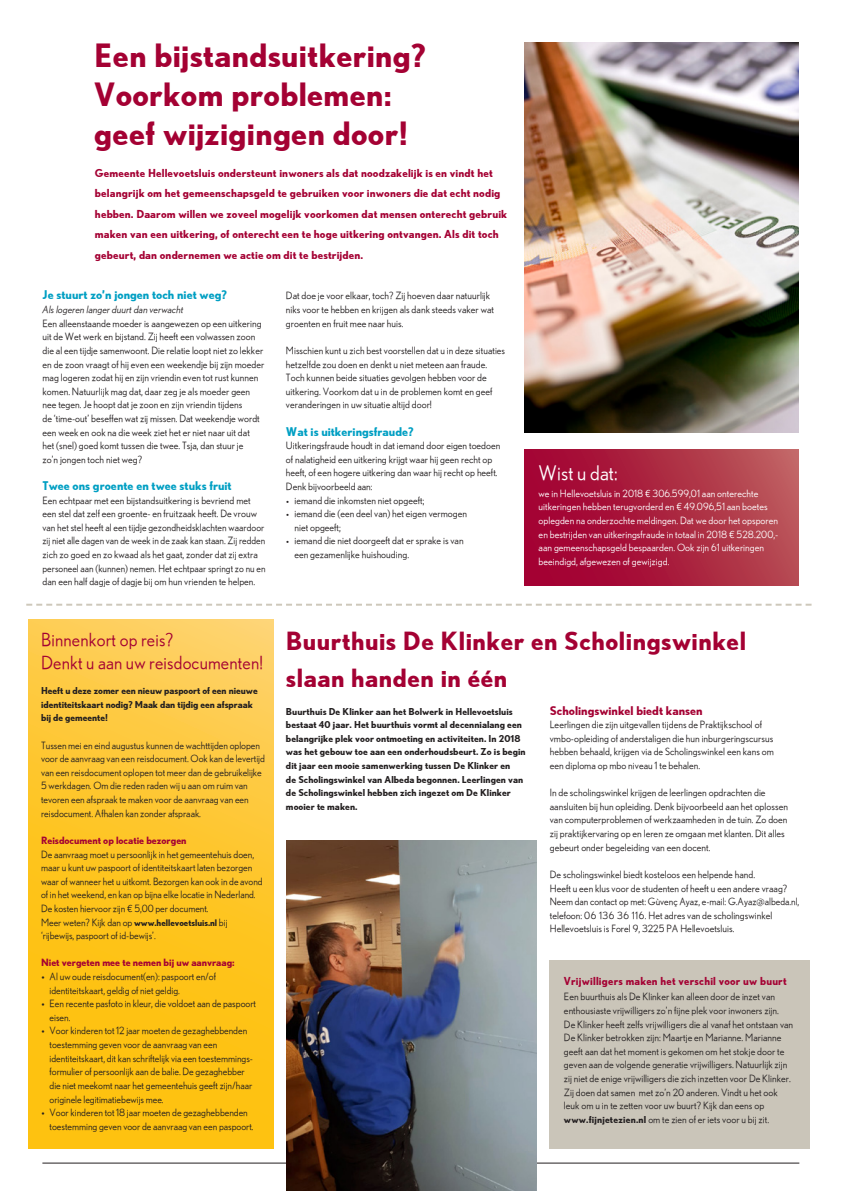
<style>
.page{position:relative;width:842px;height:1191px;background:#fff}
.page>*{position:absolute;margin:0;border:0;box-sizing:border-box;transform-origin:0 0}
.Kop_binnenzijde__Hel{font:700 32px/39px "Nobel";letter-spacing:.01em;color:#a40133}
.Kop_binnenzijde__Hel-2{font:700 25px/37px "Nobel";letter-spacing:.02em;color:#a40133}
.Bodytekst__Helius{font:20px "Nobel";letter-spacing:.005em;color:#fff}
.Bodytekst__Helius-2{font:18px "Nobel";letter-spacing:.01em;color:#a40133}
.Subkop__Helius{font:700 12px "Nobel";color:#009fc3}
.Subkop__Helius-2{font:700 12px "Nobel";color:#a40133}
.Bodytekst__Helius-3{font:700 11px/20.4px "Nobel";letter-spacing:.01em;color:#a40133}
.Bodytekst__Helius-4{font:10px/13.6px "Nobel";letter-spacing:.005em;color:#231f20}
.Bodytekst__Helius-5{font:10px/13.6px "Nobel";letter-spacing:.005em;color:#fff}
.Bodytekst__Helius-6{font:700 10px "Nobel";letter-spacing:-.005em;color:#a40133}
.Bodytekst__Helius-7{font:italic 10px "Nobel";letter-spacing:.01em;color:#231f20}
.Bodytekst__Helius-8{font:700 9.5px/13.6px "Nobel";letter-spacing:.005em;color:#231f20}
.s1{font-size:11px}
.s2{font-family:"Avenir"}
.s3{font-weight:700;font-size:9px}
.s4{font-size:12px}
.s5{font-weight:700;font-size:9.5px}
</style>
<div class="page">
<div style="left:550px;top:959px;width:260px;height:189px;background:#cac5b9"></div>
<svg style="left:524px;top:449px;width:275px;height:136px;background:#ac2541"></svg>
<svg style="left:28px;top:619px;width:245px;height:529px;background:#fec62a"></svg>
<hr style="left:42px;top:1162px;width:757px;height:1px;background:#231f20">
<svg style="left:26px;top:603px;width:785px;height:2px"></svg>
<img style="left:524px;top:43px;width:275px;height:389px">
<img style="left:287px;top:840px;width:249px;height:351px">
<p class="Kop_binnenzijde__Hel" style="left:94px;top:36px;width:333px">Een bijstandsuitkering?<br>Voorkom problemen:</p>
<p class="Kop_binnenzijde__Hel" style="left:94px;top:114px;width:316px">geef wijzigingen door!</p>
<p class="Bodytekst__Helius-3" style="left:95px;top:162px;width:414px">Gemeente Hellevoetsluis ondersteunt inwoners als dat noodzakelijk is en vindt het belangrijk om het gemeenschapsgeld te gebruiken voor inwoners die dat echt nodig hebben. Daarom willen we zoveel mogelijk voorkomen dat mensen onterecht gebruik maken van een uitkering, of onterecht een te hoge uitkering ontvangen. Als dit toch gebeurt, dan ondernemen we actie om dit te bestrijden.</p>
<p class="Subkop__Helius" style="left:43px;top:288px;width:186px">Je stuurt zo’n jongen toch niet weg?</p>
<p class="Bodytekst__Helius-7" style="left:43px;top:304px;width:143px">Als logeren langer duurt dan verwacht</p>
<p class="Bodytekst__Helius-4" style="left:43px;top:316px;width:223px">Een alleenstaande moeder is aangewezen op een uitkering uit de Wet werk en bijstand. Zij heeft een volwassen zoon die al een tijdje samenwoont. Die relatie loopt niet zo lekker en de zoon vraagt of hij even een weekendje bij zijn moeder mag logeren zodat hij en zijn vriendin even tot rust kunnen komen. Natuurlijk mag dat, daar zeg je als moeder geen nee tegen. Je hoopt dat je zoon en zijn vriendin tijdens<br>de ‘time-out’ beseffen wat zij missen. Dat weekendje wordt een week en ook na die week ziet het er niet naar uit dat<br>het (snel) goed komt tussen die twee. Tsja, dan stuur je<br>zo’n jongen toch niet weg?</p>
<p class="Subkop__Helius" style="left:43px;top:478px;width:191px">Twee ons groente en twee stuks fruit</p>
<p class="Bodytekst__Helius-4" style="left:43px;top:493px;width:224px">Een echtpaar met een bijstandsuitkering is bevriend met een stel dat zelf een groente- en fruitzaak heeft. De vrouw van het stel heeft al een tijdje gezondheidsklachten waardoor zij niet alle dagen van de week in de zaak kan staan. Zij redden zich zo goed en zo kwaad als het gaat, zonder dat zij extra personeel aan (kunnen) nemen. Het echtpaar springt zo nu en dan een half dagje of dagje bij om hun vrienden te helpen.</p>
<p class="Bodytekst__Helius-4" style="left:286px;top:289px;width:210px">Dat doe je voor elkaar, toch? Zij hoeven daar natuurlijk niks voor te hebben en krijgen als dank steeds vaker wat groenten en fruit mee naar huis.</p>
<p class="Bodytekst__Helius-4" style="left:286px;top:343px;width:221px">Misschien kunt u zich best voorstellen dat u in deze situaties hetzelfde zou doen en denkt u niet meteen aan fraude.<br>Toch kunnen beide situaties gevolgen hebben voor de uitkering. Voorkom dat u in de problemen komt en geef veranderingen in uw situatie altijd door!</p>
<p class="Subkop__Helius" style="left:286px;top:424px;width:129px">Wat is uitkeringsfraude?</p>
<p class="Bodytekst__Helius-4" style="left:286px;top:439px;width:216px">Uitkeringsfraude houdt in dat iemand door eigen toedoen of nalatigheid een uitkering krijgt waar hij geen recht op heeft, of een hogere uitkering dan waar hij recht op heeft.</p>
<p class="Bodytekst__Helius-4" style="left:286px;top:479px;width:88px">Denk bijvoorbeeld aan:</p>
<p class="Bodytekst__Helius-4" style="left:286px;top:493px;width:140px"><span class="s1">•</span> iemand die inkomsten niet opgeeft;</p>
<p class="Bodytekst__Helius-4" style="left:286px;top:507px;width:183px"><span class="s1">•</span> iemand die (een deel van) het eigen vermogen</p>
<p class="Bodytekst__Helius-4" style="left:294px;top:520px;width:48px">niet opgeeft;</p>
<p class="Bodytekst__Helius-4" style="left:286px;top:534px;width:179px"><span class="s1">•</span> iemand die niet doorgeeft dat er sprake is van</p>
<p class="Bodytekst__Helius-4" style="left:294px;top:547px;width:116px">een gezamenlijke huishouding.</p>
<p class="Bodytekst__Helius" style="left:539px;top:461px;width:80px">Wist u dat:</p>
<p class="Bodytekst__Helius-5" style="left:539px;top:486px;width:241px">we in Hellevoetsluis in 2018 <span class="s2">€</span> 306.599,01 aan onterechte uitkeringen hebben terugvorderd en <span class="s2">€</span> 49.096,51 aan boetes oplegden na onderzochte meldingen. Dat we door het opsporen en bestrijden van uitkeringsfraude in totaal in 2018 <span class="s2">€</span> 528.200,- aan gemeenschapsgeld bespaarden. Ook zijn 61 uitkeringen beeindigd, afgewezen of gewijzigd.</p>
<p class="Bodytekst__Helius-2" style="left:41px;top:629px;width:134px">Binnenkort op reis?</p>
<p class="Bodytekst__Helius-2" style="left:41px;top:652px;width:223px">Denkt u aan uw reisdocumenten!</p>
<p class="Bodytekst__Helius-8" style="left:41px;top:683px;width:218px">Heeft u deze zomer een nieuw paspoort of een nieuwe identiteitskaart nodig? Maak dan tijdig een afspraak bij de gemeente!</p>
<p class="Bodytekst__Helius-4" style="left:41px;top:738px;width:225px">Tussen mei en eind augustus kunnen de wachttijden oplopen voor de aanvraag van een reisdocument. Ook kan de levertijd van een reisdocument oplopen tot meer dan de gebruikelijke 5 werkdagen. Om die reden raden wij u aan om ruim van tevoren een afspraak te maken voor de aanvraag van een reisdocument. Afhalen kan zonder afspraak.</p>
<p class="Bodytekst__Helius-6" style="left:41px;top:834px;width:147px">Reisdocument op locatie bezorgen</p>
<p class="Bodytekst__Helius-4" style="left:41px;top:847px;width:223px">De aanvraag moet u persoonlijk in het gemeentehuis doen, maar u kunt uw paspoort of identiteitskaart laten bezorgen waar of wanneer het u uitkomt. Bezorgen kan ook in de avond of in het weekend, en kan op bijna elke locatie in Nederland.<br>De kosten hiervoor zijn <span class="s2">€</span> 5,00 per document.<br>Meer weten? Kijk dan op <span class="s3">www.hellevoetsluis.nl</span> bij ‘rijbewijs, paspoort of id-bewijs’.</p>
<p class="Bodytekst__Helius-6" style="left:41px;top:956px;width:195px">Niet vergeten mee te nemen bij uw aanvraag:</p>
<p class="Bodytekst__Helius-4" style="left:50px;top:969px;width:168px;text-indent:-9px"><span class="s4">•</span> Al uw oude reisdocument(en): paspoort en/of identiteitskaart, geldig of niet geldig.</p>
<p class="Bodytekst__Helius-4" style="left:50px;top:996px;width:208px;text-indent:-9px"><span class="s4">•</span> Een recente pasfoto in kleur, die voldoet aan de paspoort eisen.</p>
<p class="Bodytekst__Helius-4" style="left:50px;top:1024px;width:205px;text-indent:-9px"><span class="s4">•</span> Voor kinderen tot 12 jaar moeten de gezaghebbenden toestemming geven voor de aanvraag van een identiteitskaart, dit kan schriftelijk via een toestemmings&shy;formulier of persoonlijk aan de balie. De gezaghebber die niet meekomt naar het gemeentehuis geeft zijn/haar originele legitimatiebewijs mee.</p>
<p class="Bodytekst__Helius-4" style="left:50px;top:1105px;width:206px;text-indent:-9px"><span class="s4">•</span> Voor kinderen tot 18 jaar moeten de gezaghebbenden toestemming geven voor de aanvraag van een paspoort.</p>
<p class="Kop_binnenzijde__Hel-2" style="left:286px;top:621px;width:462px">Buurthuis De Klinker en Scholingswinkel slaan handen in één</p>
<p class="Bodytekst__Helius-8" style="left:286px;top:704px;width:241px">Buurthuis De Klinker aan het Bolwerk in Hellevoetsluis bestaat 40 jaar. Het buurthuis vormt al decennialang een belangrijke plek voor ontmoeting en activiteiten. In 2018 was het gebouw toe aan een onderhoudsbeurt. Zo is begin dit jaar een mooie samenwerking tussen De Klinker en<br>de Scholingswinkel van Albeda begonnen. Leerlingen van de Scholingswinkel hebben zich ingezet om De Klinker mooier te maken.</p>
<p class="Subkop__Helius-2" style="left:550px;top:703px;width:154px">Scholingswinkel biedt kansen</p>
<p class="Bodytekst__Helius-4" style="left:550px;top:717px;width:226px">Leerlingen die zijn uitgevallen tijdens de Praktijkschool of vmbo-opleiding of anderstaligen die hun inburgeringscursus hebben behaald, krijgen via de Scholingswinkel een kans om een diploma op mbo niveau 1 te behalen.</p>
<p class="Bodytekst__Helius-4" style="left:550px;top:785px;width:240px">In de scholingswinkel krijgen de leerlingen opdrachten die aansluiten bij hun opleiding. Denk bijvoorbeeld aan het oplossen van computerproblemen of werkzaamheden in de tuin. Zo doen zij praktijkervaring op en leren ze omgaan met klanten. Dit alles gebeurt onder begeleiding van een docent.</p>
<p class="Bodytekst__Helius-4" style="left:550px;top:867px;width:251px">De scholingswinkel biedt kosteloos een helpende hand.<br>Heeft u een klus voor de studenten of heeft u een andere vraag?<br>Neem dan contact op met: Gùvenç Ayaz, e-mail: G.Ayaz@albeda.nl, telefoon: 06 136 36 116. Het adres van de scholingswinkel Hellevoetsluis is Forel 9, 3225 PA Hellevoetsluis.</p>
<p class="Bodytekst__Helius-3" style="left:564px;top:970px;width:224px">Vrijwilligers maken het verschil voor uw buurt</p>
<p class="Bodytekst__Helius-4" style="left:564px;top:990px;width:231px">Een buurthuis als De Klinker kan alleen door de inzet van enthousiaste vrijwilligers zo’n fijne plek voor inwoners zijn.<br>De Klinker heeft zelfs vrijwilligers die al vanaf het ontstaan van De Klinker betrokken zijn: Maartje en Marianne. Marianne geeft aan dat het moment is gekomen om het stokje door te geven aan de volgende generatie vrijwilligers. Natuurlijk zijn zij niet de enige vrijwilligers die zich inzetten voor De Klinker.<br>Zij doen dat samen met zo’n 20 anderen. Vindt u het ook leuk om u in te zetten voor uw buurt? Kijk dan eens op</p>
<p class="Bodytekst__Helius-4" style="left:564px;top:1112px;width:207px"><span class="s5">www.fijnjetezien.nl</span> om te zien of er iets voor u bij zit.</p>
</div>
